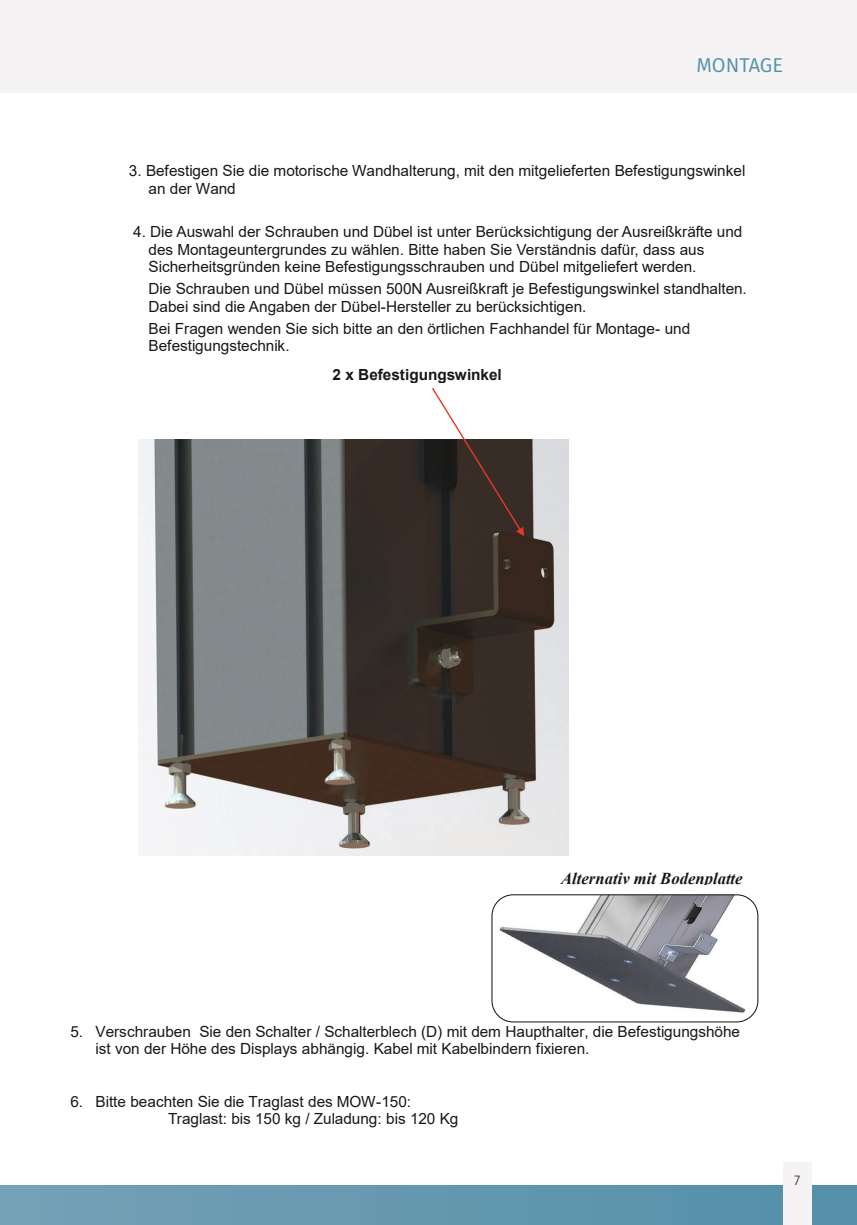
<style>
.page{position:relative;width:857px;height:1225px;background:#fff}
.page>*{position:absolute;margin:0;border:0;box-sizing:border-box;transform-origin:0 0}
.t1{font:20px "Fira Sans";letter-spacing:-.005em;color:#5390a9}
.t2{font:italic 700 16.6px "Times New Roman";color:#171818}
.t3{font:15.4px/17.6px "Arial";color:#171818}
.t4{font:700 15.4px "Arial";color:#171818}
.t5{font:300 14px "Fira Sans";color:#171818}
</style>
<div class="page">
<div style="left:0;top:1185px;width:856px;height:40px;background:linear-gradient(to right,#74a1b6,#5390a8)"></div>
<div style="left:782px;top:1162px;width:29px;height:63px;background:#f5f3f3"></div>
<div style="left:0;top:0;width:856px;height:92px;background:#f5f3f3"></div>
<img style="left:139px;top:439px;width:429px;height:416px">
<svg style="left:431px;top:388px;width:93px;height:148px"></svg>
<img style="left:493px;top:894px;width:264px;height:128px">
<div style="left:491px;top:894px;width:267px;height:128px;border:1px solid #171818;border-radius:21px"></div>
<p class="t1" style="left:696px;top:50px;width:88px">MONTAGE</p>
<p class="t3" style="left:148px;top:162px;width:598px;text-indent:-20px">3. Befestigen Sie die motorische Wandhalterung, mit den mitgelieferten Befestigungswinkel an der Wand</p>
<p class="t3" style="left:148px;top:223px;width:595px;text-indent:-15px">4. Die Auswahl der Schrauben und Dübel ist unter Berücksichtigung der Ausreißkräfte und des Montageuntergrundes zu wählen. Bitte haben Sie Verständnis dafür, dass aus<br>Sicherheitsgründen keine Befestigungsschrauben und Dübel mitgeliefert werden.</p>
<p class="t3" style="left:148px;top:280px;width:599px">Die Schrauben und Dübel müssen 500N Ausreißkraft je Befestigungswinkel standhalten.<br>Dabei sind die Angaben der Dübel-Hersteller zu berücksichtigen.</p>
<p class="t3" style="left:148px;top:319px;width:543px">Bei Fragen wenden Sie sich bitte an den örtlichen Fachhandel für Montage- und<br>Befestigungstechnik.</p>
<p class="t4" style="left:332px;top:363px;width:171px">2 x Befestigungswinkel</p>
<p class="t2" style="left:560px;top:867px;width:183px">Alternativ mit Bodenplatte</p>
<p class="t3" style="left:95px;top:1022px;width:645px;text-indent:-25px">5. Verschrauben Sie den Schalter / Schalterblech (D) mit dem Haupthalter, die Befestigungshöhe ist von der Höhe des Displays abhängig. Kabel mit Kabelbindern fixieren.</p>
<p class="t3" style="left:168px;top:1092px;width:291px;text-indent:-97px">6. Bitte beachten Sie die Traglast des MOW-150:<br>Traglast: bis 150 kg / Zuladung: bis 120 Kg</p>
<p class="t5" style="left:793px;top:1170px;width:8px">7</p>
</div>
